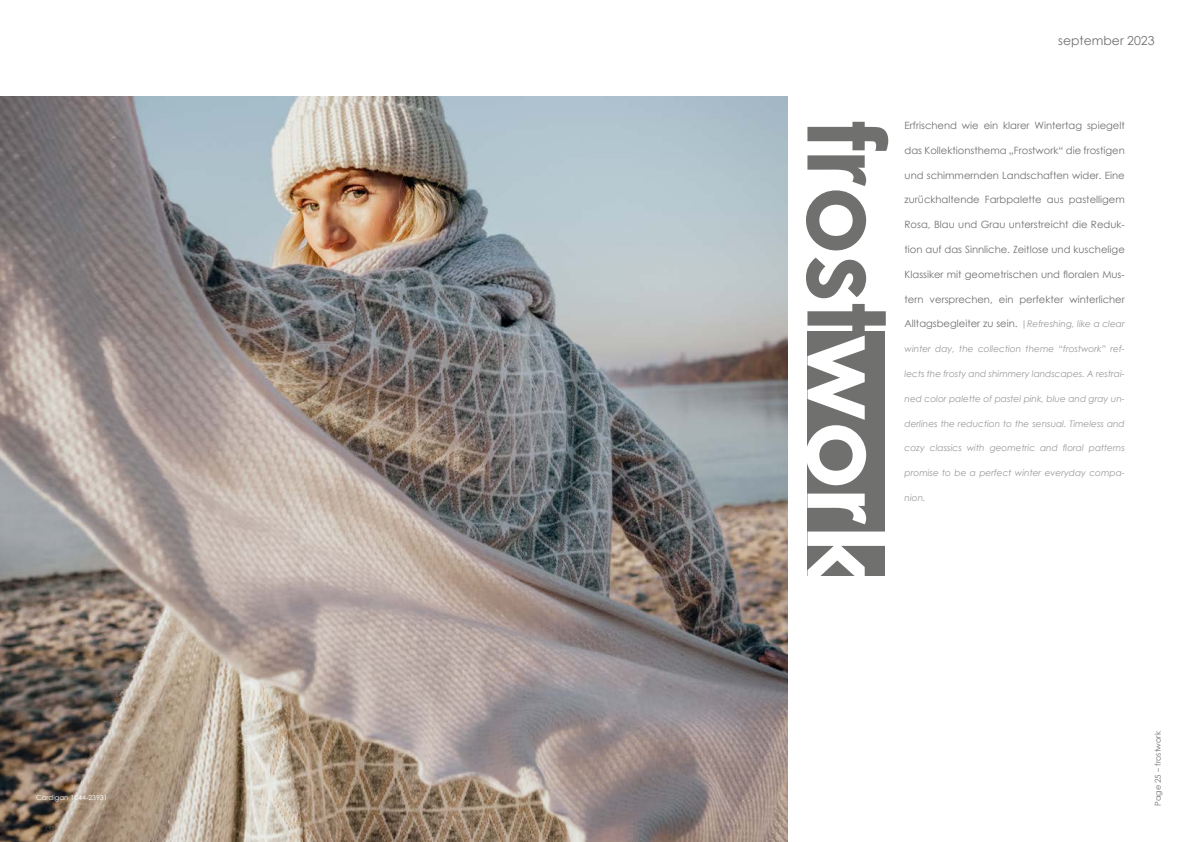
<style>
.page{position:relative;width:1191px;height:842px;background:#fff}
.page>*{position:absolute;margin:0;border:0;box-sizing:border-box;transform-origin:0 0}
.t1{font:700 107.7px "Century Gothic";color:#70706f}
.t2{font:12.4px "Century Gothic";color:#70706f}
.t3{font:10px "Century Gothic";color:#70706f}
.t4{font:italic 9px "Century Gothic";color:#999}
.t5{font:8px "Century Gothic";color:#70706f}
.t6{font:7px "Century Gothic";color:#fff}
.s1{color:#fff}
.s2{font-size:9px;color:#999}
.s3{font-style:italic;font-size:9px;color:#999}
</style>
<div class="page">
<div style="left:807px;top:331px;width:78px;height:244px;background:#70706f"></div>
<img style="left:0;top:97px;width:788px;height:745px">
<p class="t6" style="left:36px;top:792px;width:73px">Cardigan 1044-23931</p>
<p class="t2" style="left:1058px;top:32px;width:98px">september 2023</p>
<h1 class="t1" style="left:928px;top:121px;width:468px;rotate:90deg">frost<span class="s1">work</span></h1>
<p class="t3" style="left:904px;top:119px;width:222px">Erfrischend wie ein klarer Wintertag spiegelt</p>
<p class="t3" style="left:904px;top:143px;width:222px">das Kollektionsthema „Frostwork“ die frostigen</p>
<p class="t3" style="left:904px;top:168px;width:222px">und schimmernden Landschaften wider. Eine</p>
<p class="t3" style="left:904px;top:193px;width:222px">zurückhaltende Farbpalette aus pastelligem</p>
<p class="t3" style="left:904px;top:218px;width:222px">Rosa, Blau und Grau unterstreicht die Reduk-</p>
<p class="t3" style="left:904px;top:242px;width:222px">tion auf das Sinnliche. Zeitlose und kuschelige</p>
<p class="t3" style="left:904px;top:267px;width:222px">Klassiker mit geometrischen und floralen Mus-</p>
<p class="t3" style="left:904px;top:292px;width:222px">tern versprechen, ein perfekter winterlicher</p>
<p class="t3" style="left:904px;top:317px;width:222px">Alltagsbegleiter zu sein. <span class="s2">|</span><span class="s3">Refreshing, like a clear</span></p>
<p class="t4" style="left:904px;top:343px;width:222px">winter day, the collection theme “frostwork” ref-</p>
<p class="t4" style="left:904px;top:367px;width:222px">lects the frosty and shimmery landscapes. A restrai-</p>
<p class="t4" style="left:904px;top:392px;width:222px">ned color palette of pastel pink, blue and gray un-</p>
<p class="t4" style="left:904px;top:417px;width:222px">derlines the reduction to the sensual. Timeless and</p>
<p class="t4" style="left:904px;top:442px;width:222px">cozy classics with geometric and floral patterns</p>
<p class="t4" style="left:904px;top:466px;width:222px">promise to be a perfect winter everyday compa-</p>
<p class="t4" style="left:904px;top:491px;width:23px">nion.</p>
<p class="t5" style="left:1152px;top:806px;width:76px;rotate:-90deg">Page 25 – frostwork</p>
</div>
